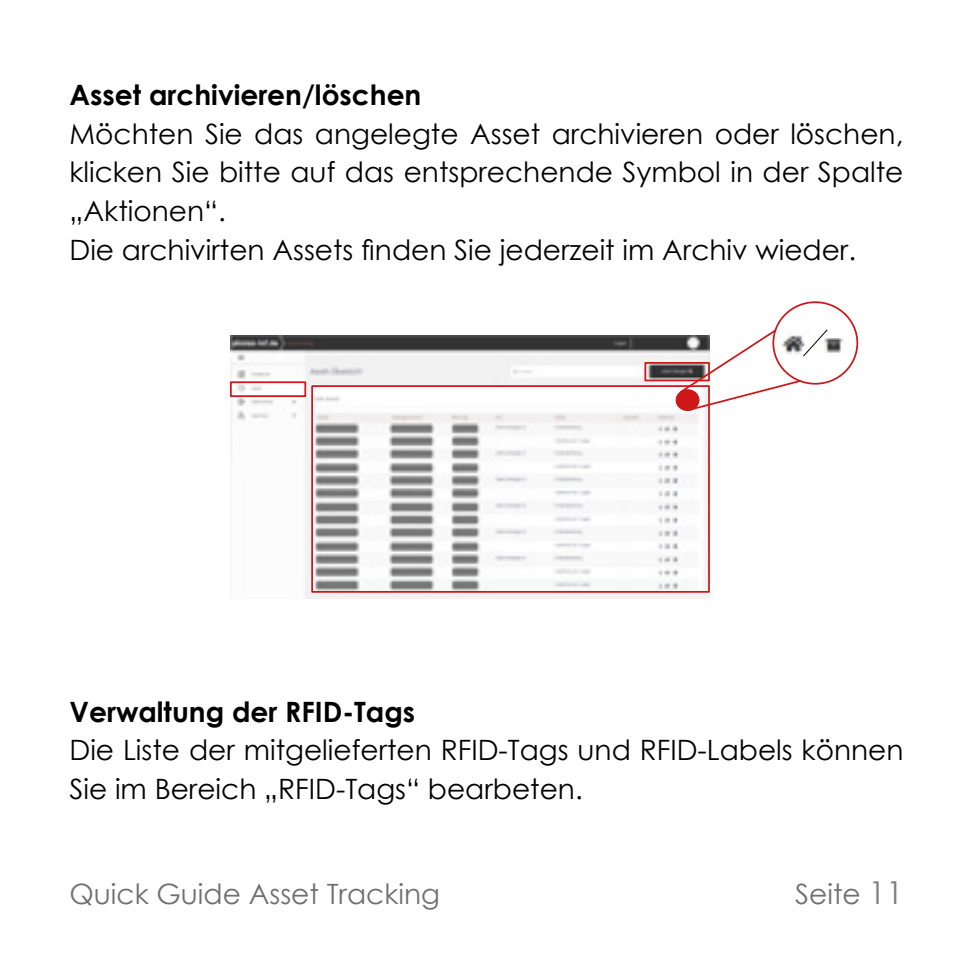
<style>
.page{position:relative;width:973px;height:973px;background:#fff}
.page>*{position:absolute;margin:0;border:0;box-sizing:border-box;transform-origin:0 0}
.t1{font:28px/38.5px "Century Gothic";color:#000}
.t2{font:700 28px "Century Gothic";color:#000}
.t3{font:28px "Century Gothic";color:#706f6f}
.s1{font-size:31.5px;color:#7e7e7d}
</style>
<div class="page">
<img style="left:231px;top:335px;width:478px;height:263px">
<div style="left:230px;top:381px;width:76px;height:16px;border:2px solid #cd1719"></div>
<div style="left:311px;top:385px;width:398px;height:207px;border:2px solid #cd1719"></div>
<div style="left:644px;top:362px;width:65px;height:19px;border:2px solid #cd1719"></div>
<svg style="left:675px;top:389px;width:24px;height:22px"></svg>
<svg style="left:678px;top:328px;width:150px;height:84px"></svg>
<img style="left:820px;top:338px;width:24px;height:21px">
<p class="t2" style="left:69px;top:74px;width:353px">Asset archivieren/löschen</p>
<p class="t1" style="left:69px;top:114px;width:835px">Möchten Sie das angelegte Asset archivieren oder löschen, klicken Sie bitte auf das entsprechende Symbol in der Spalte „Aktionen“.<br>Die archivirten Assets finden Sie jederzeit im Archiv wieder.</p>
<p class="t2" style="left:69px;top:690px;width:347px">Verwaltung der RFID-Tags</p>
<p class="t1" style="left:69px;top:730px;width:835px">Die Liste der mitgelieferten RFID-Tags und RFID-Labels können<br>Sie im Bereich „RFID-Tags“ bearbeten.</p>
<p class="t3" style="left:69px;top:873px;width:372px">Quick Guide Asset Tracking</p>
<p class="t3" style="left:795px;top:873px;width:110px">Seite <span class="s1">11</span></p>
</div>
